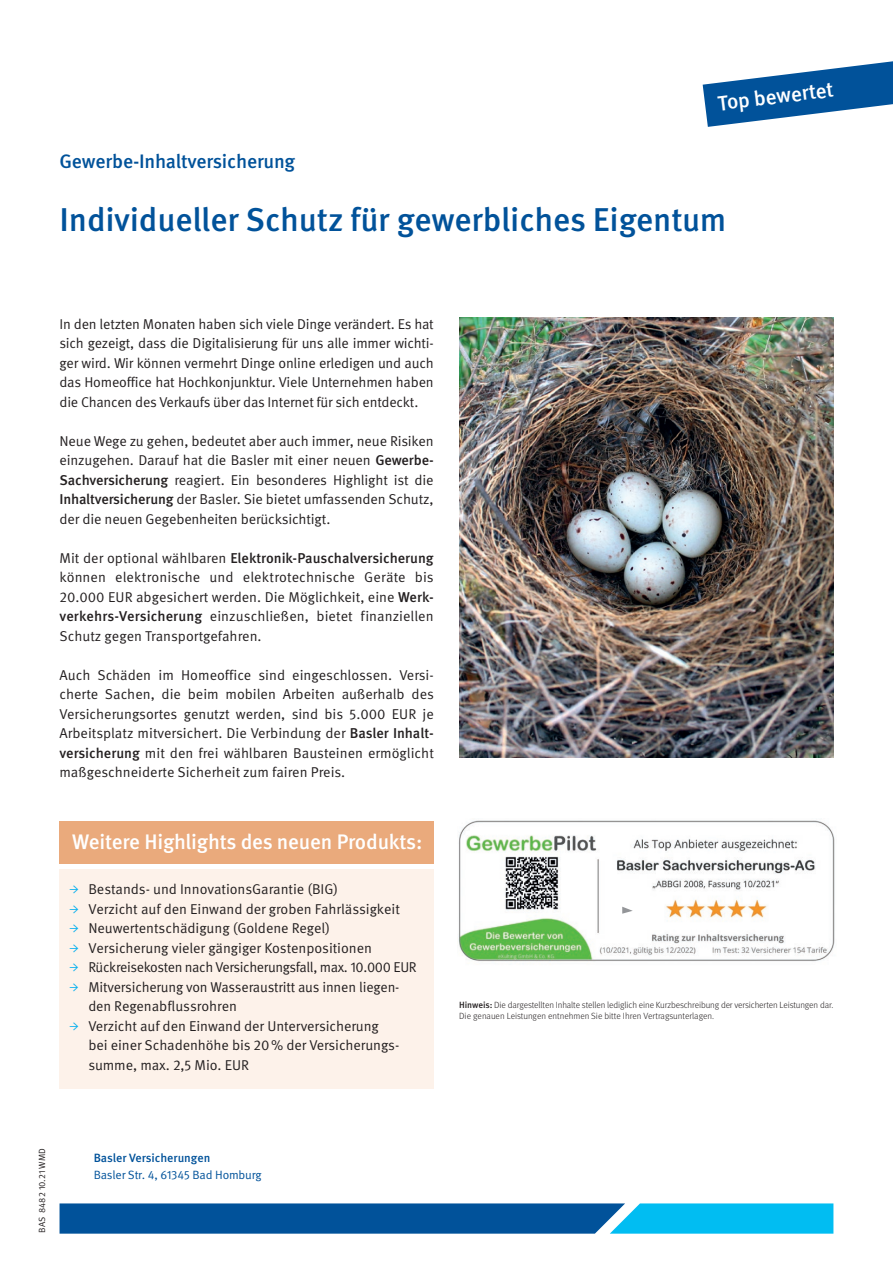
<style>
.page{position:relative;width:893px;height:1263px;background:#fff}
.page>*{position:absolute;margin:0;border:0;box-sizing:border-box;transform-origin:0 0}
._02_Headline{font:500 33px "Meta Pro";letter-spacing:-.005em;color:#01529a}
._03_Subline_Basler_B{font:500 21px "Meta Pro";letter-spacing:-.01em;color:#fff}
._03_Subline_Basler_B-2{font:500 19.5px "Meta Pro";letter-spacing:-.01em;color:#01529a}
._04_Copy{font:14.25px/19.5px "Meta Pro Norm";letter-spacing:-.005em;color:#231f20;text-align:justify}
._04_Copy-2{font:14.25px "Meta Pro Norm";letter-spacing:-.025em;color:#231f20}
.t1{font:12px "Meta Pro Norm";letter-spacing:-.015em;color:#01529a}
.t2{font:500 12px "Meta Pro";letter-spacing:-.005em;color:#01529a}
.t3{font:300 9px/10.5px "Meta Pro";letter-spacing:-.01em;color:#231f20}
.t4{font:9px "Meta Pro Norm";color:#231f20}
.s1{font-family:"Meta Pro";font-weight:500}
.s2{font-family:"Minion Pro";font-weight:600;color:#00aeef}
.s3{font-weight:500}
</style>
<div class="page">
<img style="left:458px;top:820px;width:377px;height:142px">
<div style="left:60px;top:869px;width:374px;height:219px;background:#fdf2ea"></div>
<div style="left:60px;top:821px;width:374px;height:43px;background:#eaaa7c"></div>
<svg style="left:60px;top:1203px;width:773px;height:30px;background:#0974b4"></svg>
<svg style="left:703px;top:61px;width:190px;height:66px"></svg>
<img style="left:459px;top:317px;width:374px;height:441px">
<svg style="left:622px;top:907px;width:11px;height:7px"></svg>
<p class="_03_Subline_Basler_B-2" style="left:60px;top:146px;width:237px">Gewerbe-Inhaltversicherung</p>
<p class="_03_Subline_Basler_B" style="left:716px;top:87px;width:118px;rotate:-7deg">Top bewertet</p>
<p class="_02_Headline" style="left:60px;top:194px;width:669px">Individueller Schutz für gewerbliches Eigentum</p>
<p class="_04_Copy" style="left:60px;top:313px;width:376px">In den letzten Monaten haben sich viele Dinge verändert. Es hat sich gezeigt, dass die Digitalisierung für uns alle immer wichti&shy;ger wird. Wir können vermehrt Dinge online erledigen und auch das Homeoffice hat Hochkonjunktur. Viele Unternehmen haben die Chancen des Verkaufs über das Internet für sich entdeckt.</p>
<p class="_04_Copy" style="left:60px;top:430px;width:376px">Neue Wege zu gehen, bedeutet aber auch immer, neue Risiken einzugehen. Darauf hat die Basler mit einer neuen <span class="s1">Gewerbe-Sachversicherung</span> reagiert. Ein besonderes Highlight ist die <span class="s1">Inhaltversicherung</span> der Basler. Sie bietet umfassenden Schutz, der die neuen Gegebenheiten berücksichtigt.</p>
<p class="_04_Copy" style="left:60px;top:547px;width:376px">Mit der optional wählbaren <span class="s1">Elektronik-Pauschalversicherung </span>können elektronische und elektrotechnische Geräte bis 20.000 EUR abgesichert werden. Die Möglichkeit, eine <span class="s1">Werk&shy;verkehrs-Versicherung</span> einzuschließen, bietet finanziellen Schutz gegen Transportgefahren.</p>
<p class="_04_Copy" style="left:60px;top:664px;width:376px">Auch Schäden im Homeoffice sind eingeschlossen. Versi&shy;cherte Sachen, die beim mobilen Arbeiten außerhalb des Versicherungsortes genutzt werden, sind bis 5.000 EUR je Arbeitsplatz mitversichert. Die Verbindung der <span class="s1">Basler Inhalt&shy;versicherung</span> mit den frei wählbaren Bausteinen ermöglicht maßgeschneiderte Sicherheit zum fairen Preis.</p>
<p class="_03_Subline_Basler_B" style="left:72px;top:825px;width:352px">Weitere Highlights des neuen Produkts:</p>
<p class="_04_Copy" style="left:69px;top:878px;width:270px"><span class="s2">→</span> Bestands- und InnovationsGarantie (BIG)</p>
<p class="_04_Copy" style="left:69px;top:898px;width:332px"><span class="s2">→</span> Verzicht auf den Einwand der groben Fahrlässigkeit</p>
<p class="_04_Copy" style="left:69px;top:917px;width:262px"><span class="s2">→</span> Neuwertentschädigung (Goldene Regel)</p>
<p class="_04_Copy" style="left:69px;top:937px;width:304px"><span class="s2">→</span> Versicherung vieler gängiger Kostenpositionen</p>
<p class="_04_Copy-2" style="left:69px;top:956px;width:349px"><span class="s2">→</span> Rückreisekosten nach Versicherungsfall, max. 10.000 EUR</p>
<p class="_04_Copy" style="left:88px;top:976px;width:313px;text-indent:-19px"><span class="s2">→</span> Mitversicherung von Wasseraustritt aus innen liegen&shy;den Regenabflussrohren</p>
<p class="_04_Copy" style="left:88px;top:1015px;width:312px;text-align:left;text-indent:-19px"><span class="s2">→</span> Verzicht auf den Einwand der Unterversicherung bei einer Schadenhöhe bis 20% der Versicherungs&shy;summe, max. 2,5 Mio. EUR</p>
<p class="t3" style="left:459px;top:999px;width:376px"><span class="s3">Hinweis:</span> Die dargestellten Inhalte stellen lediglich eine Kurzbeschreibung der versicherten Leistungen dar.<br>Die genauen Leistungen entnehmen Sie bitte Ihren Vertragsunterlagen.</p>
<p class="t4" style="left:35px;top:1233px;width:86px;rotate:-90deg">BAS 8482 10.21 WMD</p>
<p class="t2" style="left:94px;top:1149px;width:118px">Basler Versicherungen</p>
<p class="t1" style="left:94px;top:1166px;width:169px">Basler Str. 4, 61345 Bad Homburg</p>
</div>
